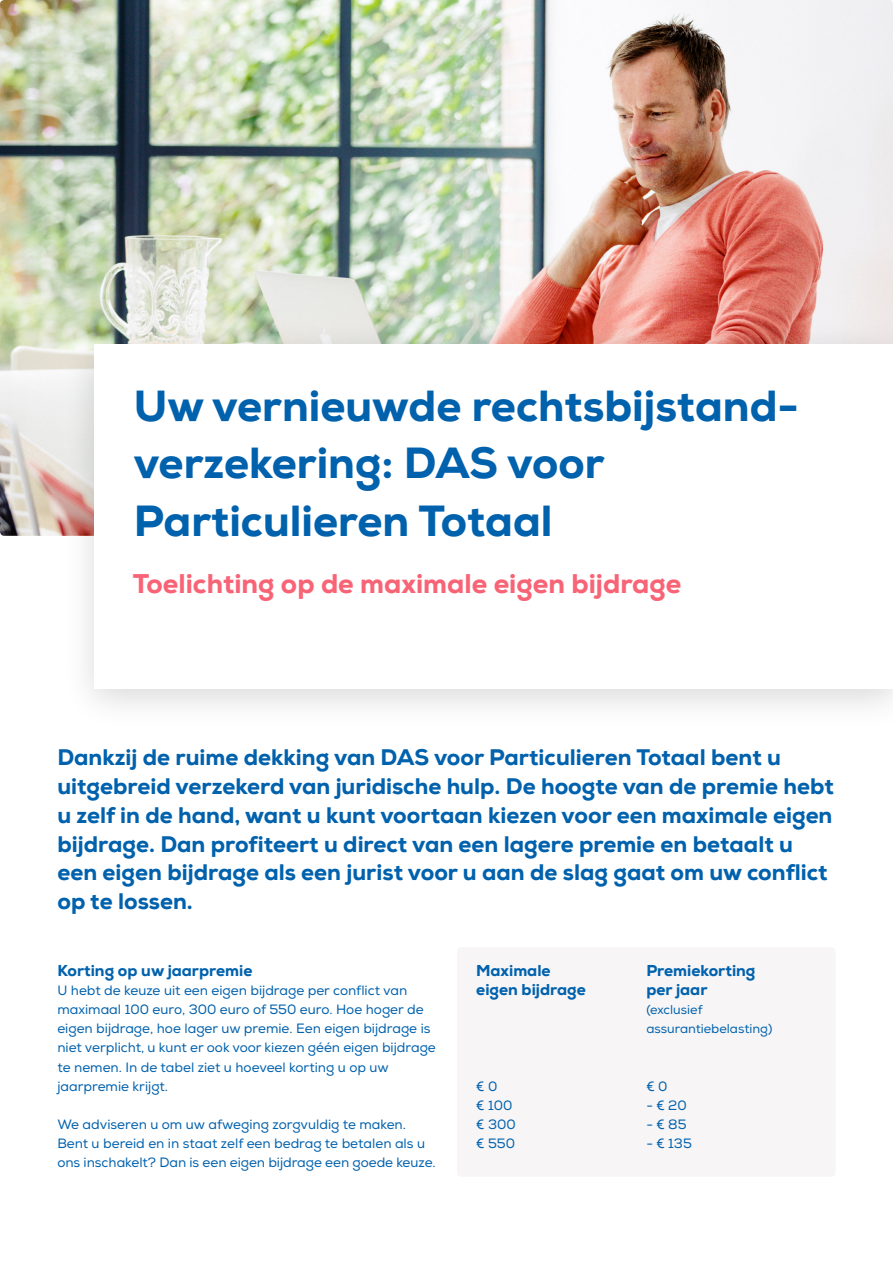
<style>
.page{position:relative;width:893px;height:1263px;background:#fff}
.page>*{position:absolute;margin:0;border:0;box-sizing:border-box;transform-origin:0 0}
.t1{font:800 43.5px/57.4px "Nexa";color:#0061ad}
.t2{font:800 27px "Nexa";color:#f86476}
.t3{font:800 22.5px/28.7px "Nexa";color:#0061ad}
.t4{font:800 15.75px/19.2px "Nexa";color:#0061ad}
.t5{font:13.5px/19.2px "Nexa";color:#0061ad}
.t6{font:12.75px/19.2px "Nexa";color:#0061ad}
</style>
<div class="page">
<img style="left:0;top:0;width:893px;height:536px">
<div style="left:457px;top:947px;width:379px;height:230px;background:#f7f5f6;border-radius:4px"></div>
<div style="left:61px;top:319px;width:832px;height:411px;background:#000;opacity:.15"></div>
<div style="left:94px;top:344px;width:799px;height:344px;background:#fff"></div>
<h1 class="t1" style="left:134px;top:377px;width:667px">Uw vernieuwde rechtsbijstand&shy;verzekering: DAS voor<br>Particulieren Totaal</h1>
<h2 class="t2" style="left:133px;top:567px;width:550px">Toelichting op de maximale eigen bijdrage</h2>
<p class="t3" style="left:57px;top:743px;width:778px">Dankzij de ruime dekking van DAS voor Particulieren Totaal bent u uitgebreid verzekerd van juridische hulp. De hoogte van de premie hebt u zelf in de hand, want u kunt voortaan kiezen voor een maximale eigen bijdrage. Dan profiteert u direct van een lagere premie en betaalt u een eigen bijdrage als een jurist voor u aan de slag gaat om uw conflict op te lossen.</p>
<p class="t4" style="left:57px;top:961px;width:197px">Korting op uw jaarpremie</p>
<p class="t5" style="left:57px;top:981px;width:380px">U hebt de keuze uit een eigen bijdrage per conflict van maximaal 100 euro, 300 euro of 550 euro. Hoe hoger de eigen bijdrage, hoe lager uw premie. Een eigen bijdrage is niet verplicht, u kunt er ook voor kiezen géén eigen bijdrage te nemen. In de tabel ziet u hoeveel korting u op uw jaarpremie krijgt.</p>
<p class="t5" style="left:57px;top:1115px;width:380px">We adviseren u om uw afweging zorgvuldig te maken.<br>Bent u bereid en in staat zelf een bedrag te betalen als u ons inschakelt? Dan is een eigen bijdrage een goede keuze.</p>
<p class="t4" style="left:476px;top:961px;width:111px">Maximale eigen bijdrage</p>
<p class="t5" style="left:476px;top:1077px;width:41px">€ 0<br>€ 100 € 300 € 550</p>
<p class="t4" style="left:646px;top:961px;width:111px">Premiekorting per jaar</p>
<p class="t6" style="left:646px;top:1000px;width:128px">(exclusief assurantiebelasting)</p>
<p class="t5" style="left:646px;top:1077px;width:23px">€ 0</p>
<p class="t5" style="left:646px;top:1096px;width:42px">- € 20</p>
<p class="t5" style="left:646px;top:1115px;width:42px">- € 85</p>
<p class="t5" style="left:646px;top:1134px;width:47px">- € 135</p>
</div>
